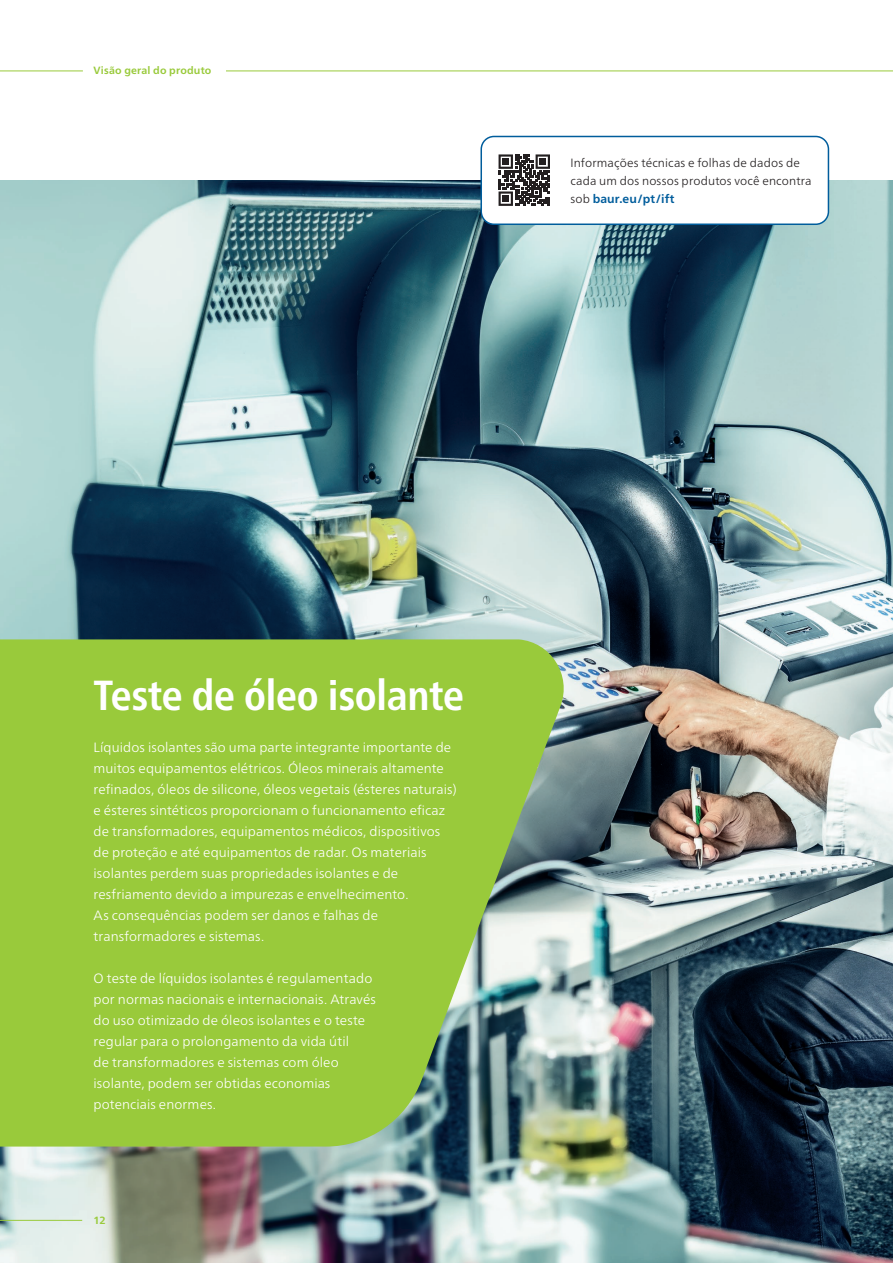
<style>
.page{position:relative;width:893px;height:1263px;background:#fff}
.page>*{position:absolute;margin:0;border:0;box-sizing:border-box;transform-origin:0 0}
.t1{font:700 condensed 42px "Frutiger Neue LTW1 G";letter-spacing:-.005em;color:#fff}
.t2{font:300 13.5px/21px "Frutiger Neue LTW1 G";letter-spacing:.005em;color:#fff}
.t3{font:300 12px/18px "Frutiger Neue LTW1 G";letter-spacing:.015em;color:#231f20}
.t4{font:700 10.5px "Frutiger Neue LTW1 G";letter-spacing:.02em;color:#99ca3b}
.s1{font-weight:700;color:#005d9c}
</style>
<div class="page">
<img style="left:0;top:180px;width:893px;height:1083px">
<svg style="left:226px;top:70px;width:667px;height:2px"></svg>
<hr style="left:0;top:71px;width:83px;height:1px;background:#99ca3b">
<div style="left:481px;top:136px;width:347px;height:88px;background:#fff;border-radius:13px"></div>
<div style="left:480px;top:136px;width:349px;height:89px;border:2px solid #005d9c;border-radius:13px"></div>
<svg style="left:499px;top:154px;width:51px;height:52px"></svg>
<hr style="left:0;top:1220px;width:82px;height:1px;background:#99ca3b">
<svg style="left:0;top:639px;width:572px;height:507px;background:#95c248"></svg>
<p class="t4" style="left:94px;top:63px;width:119px">Visão geral do produto</p>
<p class="t3" style="left:570px;top:153px;width:243px">Informações técnicas e folhas de dados de cada um dos nossos produtos você encontra sob <span class="s1">baur.eu/pt/ift</span></p>
<p class="t1" style="left:94px;top:663px;width:372px">Teste de óleo isolante</p>
<p class="t2" style="left:94px;top:735px;width:365px">Líquidos isolantes são uma parte integrante importante de muitos equipamentos elétricos. Óleos minerais altamente refinados, óleos de silicone, óleos vegetais (ésteres naturais) e ésteres sintéticos proporcionam o funcionamento eficaz de transformadores, equipamentos médicos, dispositivos de proteção e até equipamentos de radar. Os materiais isolantes perdem suas propriedades isolantes e de resfriamento devido a impurezas e envelhecimento.<br>As consequências podem ser danos e falhas de transformadores e sistemas.</p>
<p class="t2" style="left:94px;top:966px;width:284px">O teste de líquidos isolantes é regulamentado por normas nacionais e internacionais. Através do uso otimizado de óleos isolantes e o teste regular para o prolongamento da vida útil<br>de transformadores e sistemas com óleo isolante, podem ser obtidas economias potenciais enormes.</p>
<p class="t4" style="left:94px;top:1213px;width:14px">12</p>
</div>
